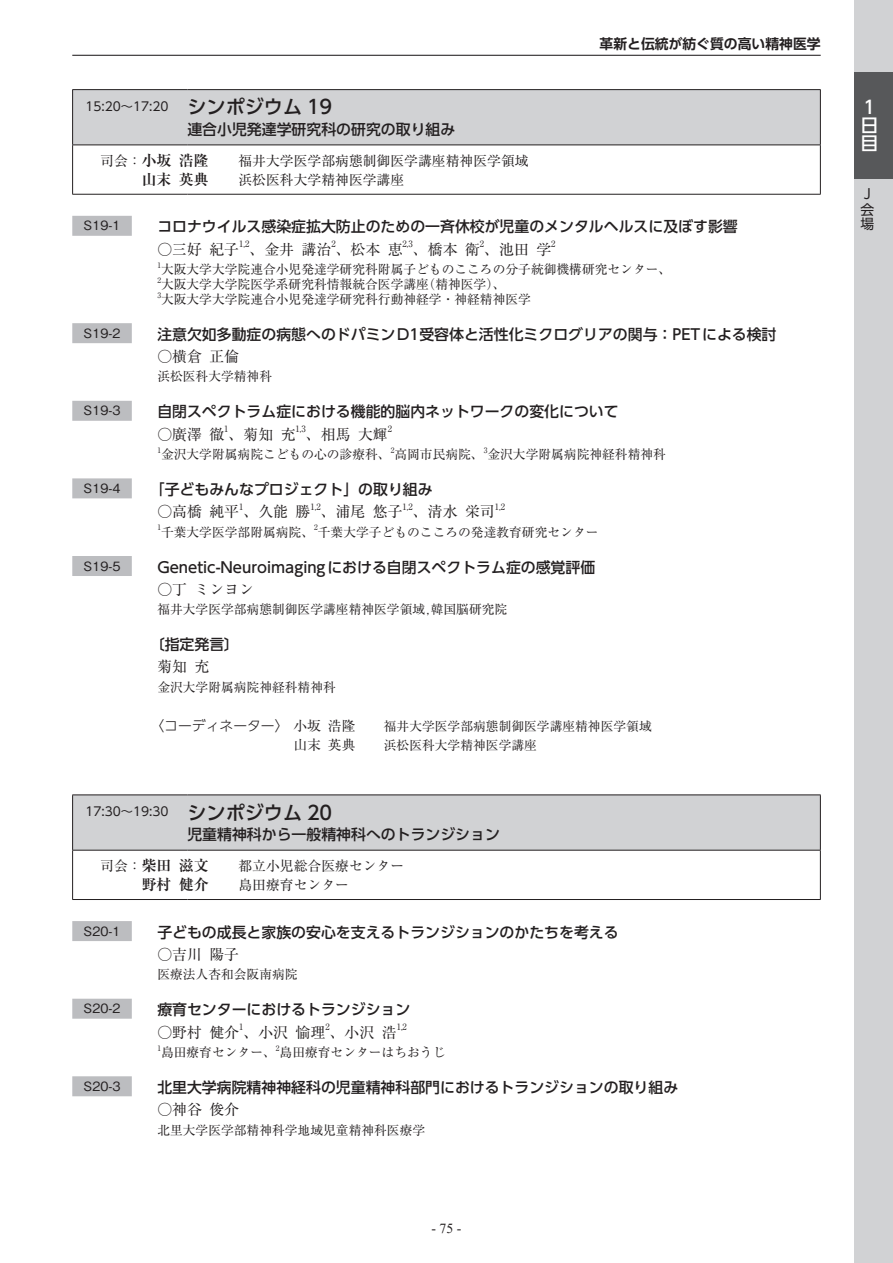
<style>
.page{position:relative;width:893px;height:1263px;background:#fff}
.page>*{position:absolute;margin:0;border:0;box-sizing:border-box;transform-origin:0 0}
.pg-03-2-セッション名{font:500 19.2px "UD Shin Go Pr 6 N";color:#231f20}
.t1{font:500 18px/18px "UD Shin Go Pr 6 N";color:#fff}
.pg-08-演題名{font:500 14.85px "UD Shin Go Pr 6 N";color:#231f20}
.pg-09-演者{font:14.85px "Ryumin Pr 6 N";color:#231f20}
.pg-05-セッションタイトル{font:500 14.85px "UD Shin Go Pr 6 N";color:#231f20}
.pg-06-司会{font:700 14.85px "Ryumin Pr 6 N";color:#231f20}
.pg-06-司会-2{font:13.8px "Ryumin Pr 6 N";color:#231f20}
.t2{font:700 13.8px "UD Shin Go Pr 6 N De";color:#231f20}
.pg-12-コーディネーター{font:300 13.8px "UD Shin Go Pr 6 N";color:#231f20}
.t3{font:13.8px "Times New Roman";color:#231f20}
.pg-12-コーディネーター-2{font:13.8px "Ryumin Pr 6 N";color:#231f20}
.t4{font:13.8px/15.5px "UD Shin Go Pr 6 N";color:#231f20}
.pg-10-所属{font:12.75px "Ryumin Pr 6 N";color:#231f20}
.pg-07-演題番号{font:500 12.75px "Gothic BBB Pr 6 N";color:#231f20}
.pg-12-コーディネーター-3{font:12.75px "Ryumin Pr 6 N";color:#231f20}
.pg-02-時間{font:12.15px "UD Shin Go Pr 6 N";color:#231f20}
.pg-09-演者-2{font:8.7px "Ryumin Pr 6 N";color:#231f20}
.pg-10-所属-2{font:7.5px "Ryumin Pr 6 N";color:#231f20}
.s1{font-weight:400;font-size:13.8px}
.s2{font-family:"Ryumin Pr 6 N";font-weight:400}
</style>
<div class="page">
<hr style="left:72px;top:55px;width:749px;height:1px;background:#231f20">
<div style="left:855px;top:0;width:38px;height:1263px;background:#d1d2d4"></div>
<div style="left:855px;top:72px;width:38px;height:107px;background:#57585a"></div>
<div style="left:73px;top:90px;width:747px;height:55px;background:#d1d2d4"></div>
<hr style="left:187px;top:89px;width:634px;height:1px;background:#231f20">
<hr style="left:72px;top:89px;width:115px;height:1px;background:#231f20">
<hr style="left:72px;top:90px;width:1px;height:55px;background:#231f20">
<hr style="left:820px;top:90px;width:1px;height:55px;background:#231f20">
<hr style="left:72px;top:145px;width:115px;height:1px;background:#231f20">
<hr style="left:72px;top:145px;width:1px;height:49px;background:#231f20">
<hr style="left:187px;top:145px;width:634px;height:1px;background:#231f20">
<hr style="left:820px;top:145px;width:1px;height:49px;background:#231f20">
<hr style="left:72px;top:194px;width:115px;height:1px;background:#231f20">
<hr style="left:187px;top:194px;width:634px;height:1px;background:#231f20">
<div style="left:72px;top:216px;width:60px;height:20px;background:#bcbdc0"></div>
<div style="left:72px;top:323px;width:60px;height:20px;background:#bcbdc0"></div>
<div style="left:72px;top:401px;width:60px;height:20px;background:#bcbdc0"></div>
<div style="left:72px;top:478px;width:60px;height:20px;background:#bcbdc0"></div>
<div style="left:72px;top:556px;width:60px;height:20px;background:#bcbdc0"></div>
<div style="left:73px;top:795px;width:747px;height:55px;background:#d1d2d4"></div>
<hr style="left:187px;top:794px;width:634px;height:1px;background:#231f20">
<hr style="left:72px;top:794px;width:115px;height:1px;background:#231f20">
<hr style="left:72px;top:795px;width:1px;height:55px;background:#231f20">
<hr style="left:820px;top:795px;width:1px;height:55px;background:#231f20">
<hr style="left:72px;top:850px;width:115px;height:1px;background:#231f20">
<hr style="left:72px;top:850px;width:1px;height:49px;background:#231f20">
<hr style="left:187px;top:850px;width:634px;height:1px;background:#231f20">
<hr style="left:820px;top:850px;width:1px;height:49px;background:#231f20">
<hr style="left:72px;top:899px;width:115px;height:1px;background:#231f20">
<hr style="left:187px;top:899px;width:634px;height:1px;background:#231f20">
<div style="left:72px;top:921px;width:60px;height:20px;background:#bcbdc0"></div>
<div style="left:72px;top:999px;width:60px;height:20px;background:#bcbdc0"></div>
<div style="left:72px;top:1076px;width:60px;height:20px;background:#bcbdc0"></div>
<p class="pg-02-時間" style="left:85px;top:97px;width:85px">15:20～17:20</p>
<p class="pg-03-2-セッション名" style="left:187px;top:92px;width:146px">シンポジウム 19</p>
<p class="t2" style="left:600px;top:33px;width:223px">革新と伝統が紡ぐ質の高い精神医学</p>
<p class="pg-05-セッションタイトル" style="left:187px;top:117px;width:269px">連合小児発達学研究科の研究の取り組み</p>
<p class="pg-06-司会" style="left:100px;top:148px;width:110px"><span class="s1">司会：</span>小坂 浩隆</p>
<p class="pg-06-司会-2" style="left:238px;top:150px;width:292px">福井大学医学部病態制御医学講座精神医学領域</p>
<p class="pg-06-司会" style="left:100px;top:167px;width:110px"><span class="s1">　　　</span>山末 英典</p>
<p class="pg-06-司会-2" style="left:238px;top:169px;width:167px">浜松医科大学精神医学講座</p>
<p class="pg-07-演題番号" style="left:84px;top:215px;width:38px">S19-1</p>
<p class="pg-08-演題名" style="left:157px;top:215px;width:582px">コロナウイルス感染症拡大防止のための一斉休校が児童のメンタルヘルスに及ぼす影響</p>
<p class="pg-09-演者" style="left:157px;top:237px;width:83px">○三好 紀子</p>
<p class="pg-09-演者-2" style="left:239px;top:237px;width:12px">1,2</p>
<p class="pg-09-演者" style="left:249px;top:237px;width:155px">、金井 講治、松本 恵</p>
<p class="pg-09-演者-2" style="left:331px;top:237px;width:6px">2</p>
<p class="pg-09-演者-2" style="left:403px;top:237px;width:12px">2,3</p>
<p class="pg-09-演者" style="left:413px;top:237px;width:140px">、橋本 衛、池田 学</p>
<p class="pg-09-演者-2" style="left:480px;top:237px;width:6px">2</p>
<p class="pg-09-演者-2" style="left:551px;top:237px;width:6px">2</p>
<p class="pg-10-所属-2" style="left:157px;top:259px;width:5px">1</p>
<p class="pg-10-所属" style="left:161px;top:259px;width:512px">大阪大学大学院連合小児発達学研究科附属子どものこころの分子統御機構研究センター、</p>
<p class="pg-10-所属-2" style="left:157px;top:274px;width:5px">2</p>
<p class="pg-10-所属" style="left:161px;top:274px;width:346px">大阪大学大学院医学系研究科情報統合医学講座（精神医学）、</p>
<p class="pg-10-所属-2" style="left:157px;top:289px;width:5px">3</p>
<p class="pg-10-所属" style="left:161px;top:289px;width:371px">大阪大学大学院連合小児発達学研究科行動神経学・神経精神医学</p>
<p class="pg-07-演題番号" style="left:84px;top:323px;width:38px">S19-2</p>
<p class="pg-08-演題名" style="left:157px;top:322px;width:621px">注意欠如多動症の病態へのドパミンD1受容体と活性化ミクログリアの関与：PETによる検討</p>
<p class="pg-09-演者" style="left:157px;top:345px;width:83px">○横倉 正倫</p>
<p class="pg-10-所属" style="left:157px;top:367px;width:116px">浜松医科大学精神科</p>
<p class="pg-07-演題番号" style="left:84px;top:400px;width:38px">S19-3</p>
<p class="pg-08-演題名" style="left:157px;top:400px;width:463px">自閉スペクトラム症における機能的脳内ネットワークの変化について</p>
<p class="pg-09-演者" style="left:157px;top:422px;width:140px">○廣澤 徹、菊知 充</p>
<p class="pg-09-演者-2" style="left:224px;top:422px;width:6px">1</p>
<p class="pg-09-演者-2" style="left:296px;top:422px;width:12px">1,3</p>
<p class="pg-09-演者" style="left:306px;top:422px;width:83px">、相馬 大輝</p>
<p class="pg-09-演者-2" style="left:388px;top:422px;width:6px">2</p>
<p class="pg-10-所属-2" style="left:157px;top:444px;width:5px">1</p>
<p class="pg-10-所属" style="left:161px;top:444px;width:506px">金沢大学附属病院こどもの心の診療科、高岡市民病院、金沢大学附属病院神経科精神科</p>
<p class="pg-10-所属-2" style="left:391px;top:444px;width:5px">2</p>
<p class="pg-10-所属-2" style="left:484px;top:444px;width:5px">3</p>
<p class="pg-07-演題番号" style="left:84px;top:478px;width:38px">S19-4</p>
<p class="pg-08-演題名" style="left:150px;top:477px;width:284px">「子どもみんなプロジェクト」の取り組み</p>
<p class="pg-09-演者" style="left:157px;top:500px;width:155px">○高橋 純平、久能 勝</p>
<p class="pg-09-演者-2" style="left:239px;top:500px;width:6px">1</p>
<p class="pg-09-演者-2" style="left:310px;top:500px;width:12px">1,2</p>
<p class="pg-09-演者" style="left:321px;top:500px;width:83px">、浦尾 悠子</p>
<p class="pg-09-演者-2" style="left:403px;top:500px;width:12px">1,2</p>
<p class="pg-09-演者" style="left:413px;top:500px;width:83px">、清水 栄司</p>
<p class="pg-09-演者-2" style="left:495px;top:500px;width:12px">1,2</p>
<p class="pg-10-所属-2" style="left:157px;top:522px;width:5px">1</p>
<p class="pg-10-所属" style="left:161px;top:522px;width:439px">千葉大学医学部附属病院、千葉大学子どものこころの発達教育研究センター</p>
<p class="pg-10-所属-2" style="left:314px;top:522px;width:5px">2</p>
<p class="pg-07-演題番号" style="left:84px;top:556px;width:38px">S19-5</p>
<p class="pg-08-演題名" style="left:157px;top:555px;width:439px">Genetic-Neuroimagingにおける自閉スペクトラム症の感覚評価</p>
<p class="pg-09-演者" style="left:157px;top:578px;width:98px">○丁 ミンヨン</p>
<p class="pg-10-所属" style="left:157px;top:599px;width:351px">福井大学医学部病態制御医学講座精神医学領域 ,韓国脳研究院</p>
<p class="pg-08-演題名" style="left:150px;top:632px;width:91px">〔指定発言〕</p>
<p class="pg-09-演者" style="left:157px;top:655px;width:54px">菊知 充</p>
<p class="pg-10-所属" style="left:157px;top:677px;width:180px">金沢大学附属病院神経科精神科</p>
<p class="pg-12-コーディネーター" style="left:150px;top:715px;width:207px">〈コーディネーター〉 <span class="s2">小坂 浩隆</span></p>
<p class="pg-12-コーディネーター-3" style="left:384px;top:716px;width:269px">福井大学医学部病態制御医学講座精神医学領域</p>
<p class="pg-12-コーディネーター-2" style="left:293px;top:734px;width:64px">山末 英典</p>
<p class="pg-12-コーディネーター-3" style="left:384px;top:735px;width:155px">浜松医科大学精神医学講座</p>
<p class="pg-02-時間" style="left:85px;top:802px;width:85px">17:30～19:30</p>
<p class="pg-03-2-セッション名" style="left:187px;top:797px;width:146px">シンポジウム 20</p>
<p class="pg-05-セッションタイトル" style="left:187px;top:823px;width:314px">児童精神科から一般精神科へのトランジション</p>
<p class="pg-06-司会" style="left:100px;top:853px;width:110px"><span class="s1">司会：</span>柴田 滋文</p>
<p class="pg-06-司会-2" style="left:238px;top:855px;width:167px">都立小児総合医療センター</p>
<p class="pg-06-司会" style="left:100px;top:873px;width:110px"><span class="s1">　　　</span>野村 健介</p>
<p class="pg-06-司会-2" style="left:238px;top:874px;width:112px">島田療育センター</p>
<p class="pg-07-演題番号" style="left:84px;top:921px;width:38px">S20-1</p>
<p class="pg-08-演題名" style="left:157px;top:920px;width:463px">子どもの成長と家族の安心を支えるトランジションのかたちを考える</p>
<p class="pg-09-演者" style="left:157px;top:943px;width:83px">○吉川 陽子</p>
<p class="pg-10-所属" style="left:157px;top:964px;width:142px">医療法人杏和会阪南病院</p>
<p class="pg-07-演題番号" style="left:84px;top:998px;width:38px">S20-2</p>
<p class="pg-08-演題名" style="left:157px;top:997px;width:254px">療育センターにおけるトランジション</p>
<p class="pg-09-演者" style="left:157px;top:1020px;width:241px">○野村 健介、小沢 愉理、小沢 浩</p>
<p class="pg-09-演者-2" style="left:239px;top:1020px;width:6px">1</p>
<p class="pg-09-演者-2" style="left:325px;top:1020px;width:6px">2</p>
<p class="pg-09-演者-2" style="left:397px;top:1020px;width:12px">1,2</p>
<p class="pg-10-所属-2" style="left:157px;top:1042px;width:5px">1</p>
<p class="pg-10-所属" style="left:161px;top:1042px;width:286px">島田療育センター、島田療育センターはちおうじ</p>
<p class="pg-10-所属-2" style="left:276px;top:1042px;width:5px">2</p>
<p class="pg-07-演題番号" style="left:84px;top:1076px;width:38px">S20-3</p>
<p class="pg-08-演題名" style="left:157px;top:1075px;width:522px">北里大学病院精神神経科の児童精神科部門におけるトランジションの取り組み</p>
<p class="pg-09-演者" style="left:157px;top:1098px;width:83px">○神谷 俊介</p>
<p class="pg-10-所属" style="left:157px;top:1120px;width:269px">北里大学医学部精神科学地域児童精神科医療学</p>
<p class="t3" style="left:431px;top:1218px;width:31px">- 75 -</p>
<h2 class="t1" style="left:864px;top:98px;width:9px">1</h2>
<h2 class="t1" style="left:860px;top:116px;width:18px">日目</h2>
<p class="t4" style="left:864px;top:188px;width:18px">JJ<br>J</p>
</div>
